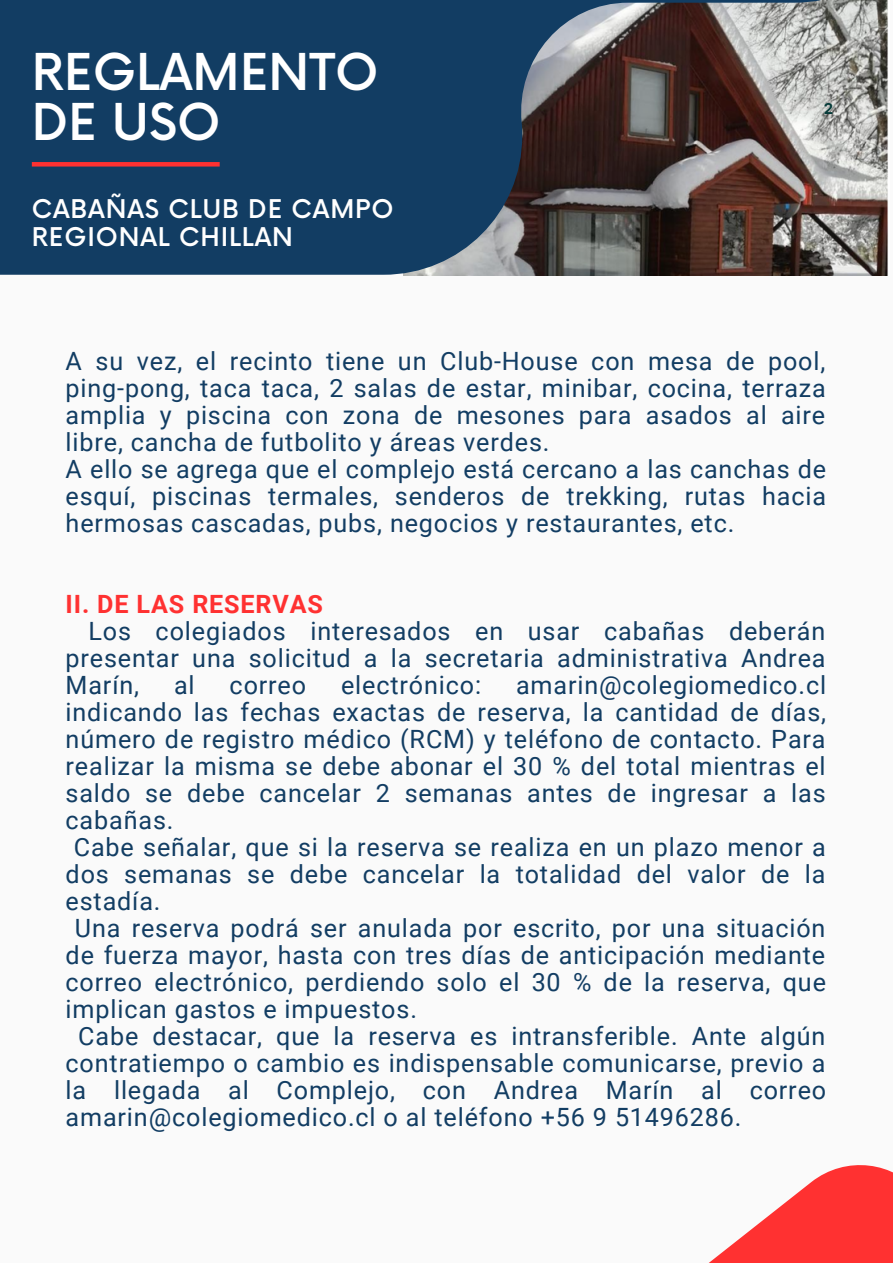
<style>
.page{position:relative;width:893px;height:1264px;background:#fff}
.page>*{position:absolute;margin:0;border:0;box-sizing:border-box;transform-origin:0 0}
.t1{font:500 49.5px/49.5px "Now";color:#fff}
.t2{font:25.2px/27px "Roboto";letter-spacing:.035em;color:#123d63;text-align:justify}
.t3{font:500 25.2px/28px "Now";letter-spacing:.035em;color:#fff}
.t4{font:700 25.2px "Roboto";letter-spacing:.035em;color:#ff3131}
.t5{font:700 15px "Inter";color:#063b39}
</style>
<div class="page">
<div style="left:0;top:0;width:892px;height:1262px;background:#fafafa"></div>
<svg style="left:0;top:0;width:888px;height:275px;fill:#123d63"></svg>
<hr style="left:32px;top:162px;width:188px;height:4px;background:#ff3131">
<svg style="left:710px;top:1165px;width:182px;height:97px;fill:#ff3131"></svg>
<p class="t1" style="left:32px;top:51px;width:348px">REGLAMENTO<br>DE USO</p>
<p class="t3" style="left:32px;top:196px;width:363px">CABAÑAS CLUB DE CAMPO<br>REGIONAL CHILLAN</p>
<p class="t5" style="left:823px;top:100px;width:11px">2</p>
<p class="t2" style="left:66px;top:348px;width:761px">A su vez, el recinto tiene un Club-House con mesa de pool, ping-pong, taca taca, 2 salas de estar, minibar, cocina, terraza amplia y piscina con zona de mesones para asados al aire libre, cancha de futbolito y áreas verdes.</p>
<p class="t2" style="left:66px;top:456px;width:762px">A ello se agrega que el complejo está cercano a las canchas de esquí, piscinas termales, senderos de trekking, rutas hacia hermosas cascadas, pubs, negocios y restaurantes, etc.</p>
<p class="t4" style="left:66px;top:589px;width:259px">II. DE LAS RESERVAS</p>
<p class="t2" style="left:66px;top:618px;width:761px;text-indent:23px">Los colegiados interesados en usar cabañas deberán presentar una solicitud a la secretaria administrativa Andrea Marín,</p>
<p class="t2" style="left:66px;top:672px;width:762px;text-indent:450px">amarin@colegiomedico.cl indicando las fechas exactas de reserva, la cantidad de días, número de registro médico (RCM) y teléfono de contacto. Para realizar la misma se debe abonar el 30 % del total mientras el saldo se debe cancelar 2 semanas antes de ingresar a las cabañas.</p>
<p class="t2" style="left:66px;top:834px;width:761px;text-indent:8px">Cabe señalar, que si la reserva se realiza en un plazo menor a dos semanas se debe cancelar la totalidad del valor de la estadía.</p>
<p class="t2" style="left:66px;top:914px;width:761px;text-indent:9px">Una reserva podrá ser anulada por escrito, por una situación de fuerza mayor, hasta con tres días de anticipación mediante correo electrónico, perdiendo solo el 30 % de la reserva, que implican gastos e impuestos.</p>
<p class="t2" style="left:66px;top:1022px;width:762px;text-indent:13px">Cabe destacar, que la reserva es intransferible. Ante algún contratiempo o cambio es indispensable comunicarse, previo a la llegada al Complejo, con Andrea Marín al correo amarin@colegiomedico.cl o al teléfono +56 9 51496286.</p>
<p class="t2" style="left:174px;top:672px;width:22px">al</p>
<p class="t2" style="left:230px;top:672px;width:78px">correo</p>
<p class="t2" style="left:341px;top:672px;width:141px">electrónico:</p>
</div>
